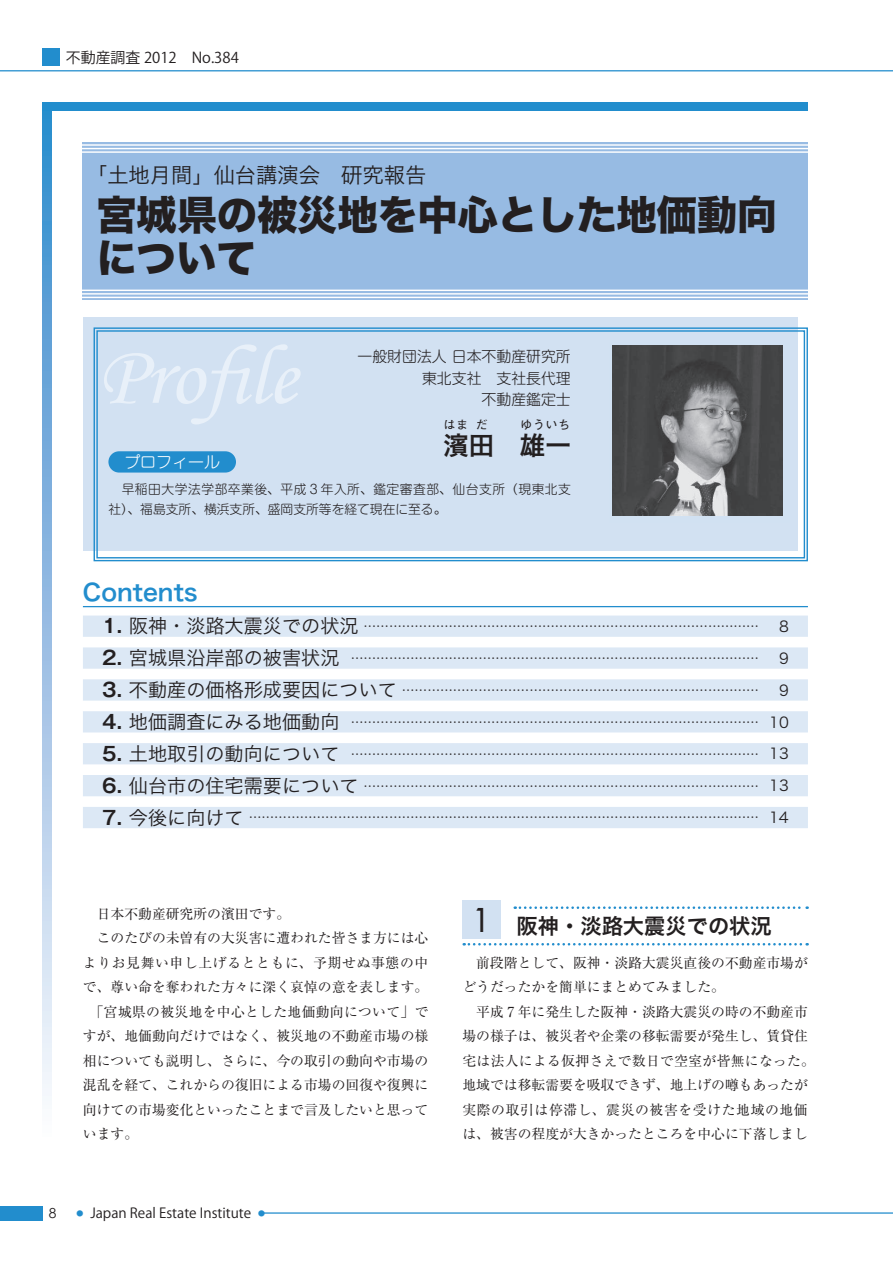
<style>
.page{position:relative;width:893px;height:1263px;background:#fff}
.page>*{position:absolute;margin:0;border:0;box-sizing:border-box;transform-origin:0 0}
.t1{font:85.05px "Monotype Corsiva";color:#e8f0f9}
.t2{font:40.35px/42.6px "Hira Kaku Std W8";letter-spacing:-.01em;color:#231f20}
.t3{font:25.5px "Hira Kaku Pro W6";color:#231f20}
.t4{font:23.4px "Hira Kaku Pro W6";color:#228dcd}
.t5{font:21.3px "Hira Kaku Pro W3";color:#231f20}
.t6{font:21.3px "Hira Kaku Pro W6";color:#231f20}
.t7{font:300 15.9px "Shin M Go Pro";color:#fff}
.t8{font:300 14.85px/21.3px "Shin M Go Pro";color:#231f20;text-align:right}
.t9{font:14.85px "Koz Go Pro";color:#231f20}
.t10{font:14.85px "Hira Kaku Pro W3";color:#231f20}
.t11{font:13.8px/24.5px "Ryumin Pro";color:#231f20}
.t12{font:13.8px "Koz Go Pro";color:#231f20}
.t13{font:13.8px "Century Gothic";color:#231f20}
.t14{font:12.75px "Hira Kaku Pro W3";color:#231f20}
.t15{font:300 12.75px/19.2px "Shin M Go Pro";letter-spacing:.04em;color:#231f20}
.t16{font:300 11.7px "Shin Go Pro";letter-spacing:.09em;color:#231f20}
.s1{font-family:"Gothic MB101 Pro De";font-weight:700;font-size:19.2px}
.s2{font-size:19.2px}
.s3{font-size:14.85px}
.s4{font-family:"Futura";font-size:31.95px}
</style>
<div class="page">
<div style="left:0;top:1205px;width:43px;height:15px;background:#228dcd"></div>
<hr style="left:262px;top:1212px;width:631px;height:2px;background:#228dcd">
<svg style="left:515px;top:906px;width:293px;height:3px"></svg>
<svg style="left:464px;top:943px;width:344px;height:2px"></svg>
<div style="left:462px;top:900px;width:39px;height:39px;background:#d2e1f2"></div>
<hr style="left:0;top:70px;width:893px;height:1px;background:#228dcd">
<div style="left:43px;top:49px;width:17px;height:17px;background:#228dcd"></div>
<div style="left:83px;top:142px;width:725px;height:158px;background:#97bbe3"></div>
<div style="left:83px;top:317px;width:714px;height:234px;background:#d2e1f2"></div>
<svg style="left:93px;top:327px;width:715px;height:235px"></svg>
<div style="left:96px;top:330px;width:709px;height:228px;border:1px solid #228dcd"></div>
<div style="left:108px;top:451px;width:128px;height:22px;background:#228dcd;border-radius:11px"></div>
<img style="left:610px;top:343px;width:179px;height:179px">
<img style="left:612px;top:345px;width:170px;height:171px">
<hr style="left:83px;top:606px;width:725px;height:1px;background:#228dcd">
<div style="left:83px;top:615px;width:725px;height:22px;background:#dce8f5"></div>
<div style="left:83px;top:647px;width:725px;height:22px;background:#dce8f5"></div>
<div style="left:83px;top:679px;width:725px;height:22px;background:#dce8f5"></div>
<div style="left:83px;top:711px;width:725px;height:21px;background:#dce8f5"></div>
<div style="left:83px;top:743px;width:725px;height:21px;background:#dce8f5"></div>
<div style="left:83px;top:775px;width:725px;height:21px;background:#dce8f5"></div>
<div style="left:83px;top:807px;width:725px;height:21px;background:#dce8f5"></div>
<hr style="left:82px;top:144px;width:727px;height:2px;background:#fff">
<hr style="left:82px;top:148px;width:727px;height:1px;background:#fff">
<hr style="left:82px;top:151px;width:727px;height:2px;background:#fff">
<hr style="left:82px;top:290px;width:727px;height:1px;background:#fff">
<hr style="left:82px;top:293px;width:727px;height:2px;background:#fff">
<hr style="left:82px;top:297px;width:727px;height:1px;background:#fff">
<svg style="left:43px;top:111px;width:8px;height:985px;background:#92bce2"></svg>
<div style="left:43px;top:102px;width:765px;height:9px;background:#228dcd"></div>
<p class="t9" style="left:66px;top:48px;width:174px">不動産調査 2012　No.384</p>
<h3 class="t5" style="left:86px;top:157px;width:342px">「土地月間」仙台講演会　研究報告</h3>
<h2 class="t2" style="left:96px;top:195px;width:682px">宮城県の被災地を中心とした地価動向について</h2>
<h1 class="t1" style="left:98px;top:325px;width:200px">Profile</h1>
<p class="t7" style="left:124px;top:449px;width:97px">プロフィール</p>
<p class="t15" style="left:108px;top:478px;width:464px">　早稲田大学法学部卒業後、平成 3 年入所、鑑定審査部、仙台支所（現東北支社）、福島支所、横浜支所、盛岡支所等を経て現在に至る。</p>
<p class="t8" style="left:358px;top:344px;width:215px">一般財団法人 日本不動産研究所東北支社　支社長代理<br>不動産鑑定士</p>
<h3 class="t3" style="left:443px;top:422px;width:53px">濱田</h3>
<p class="t16" style="left:520px;top:415px;width:51px">ゆういち</p>
<p class="t16" style="left:444px;top:415px;width:26px">はま</p>
<p class="t16" style="left:476px;top:415px;width:13px">だ</p>
<h3 class="t3" style="left:520px;top:422px;width:53px">雄一</h3>
<h3 class="t4" style="left:83px;top:571px;width:116px">Contents</h3>
<p class="t14" style="left:102px;top:615px;width:658px"><span class="s1">1.</span> <span class="s2">阪神・淡路大震災での状況</span> …………………………………………………………………………………</p>
<p class="t10" style="left:779px;top:613px;width:11px">8</p>
<p class="t14" style="left:102px;top:647px;width:658px"><span class="s1">2.</span> <span class="s2">宮城県沿岸部の被害状況</span> ……………………………………………………………………………………</p>
<p class="t10" style="left:779px;top:645px;width:11px">9</p>
<p class="t14" style="left:102px;top:679px;width:658px"><span class="s1">3.</span> <span class="s2">不動産の価格形成要因について</span> …………………………………………………………………………</p>
<p class="t10" style="left:779px;top:677px;width:11px">9</p>
<p class="t14" style="left:102px;top:710px;width:688px"><span class="s1">4.</span> <span class="s2">地価調査にみる地価動向</span> …………………………………………………………………………………… <span class="s3">10</span></p>
<p class="t14" style="left:102px;top:742px;width:688px"><span class="s1">5.</span> <span class="s2">土地取引の動向について</span> …………………………………………………………………………………… <span class="s3">13</span></p>
<p class="t14" style="left:102px;top:774px;width:688px"><span class="s1">6.</span> <span class="s2">仙台市の住宅需要について</span> ………………………………………………………………………………… <span class="s3">13</span></p>
<p class="t14" style="left:102px;top:806px;width:688px"><span class="s1">7.</span> <span class="s2">今後に向けて</span> ………………………………………………………………………………………………………… <span class="s3">14</span></p>
<p class="t11" style="left:83px;top:901px;width:347px">　日本不動産研究所の濱田です。<br>　このたびの未曽有の大災害に遭われた皆さま方には心よりお見舞い申し上げるとともに、予期せぬ事態の中で、尊い命を奪われた方々に深く哀悼の意を表します。　「宮城県の被災地を中心とした地価動向について」ですが、地価動向だけではなく、被災地の不動産市場の様相についても説明し、さらに、今の取引の動向や市場の混乱を経て、これからの復旧による市場の回復や復興に向けての市場変化といったことまで言及したいと思っています。</p>
<h3 class="t6" style="left:473px;top:907px;width:300px"><span class="s4">1</span> 阪神・淡路大震災での状況</h3>
<p class="t11" style="left:462px;top:949px;width:354px">　前段階として、阪神・淡路大震災直後の不動産市場がどうだったかを簡単にまとめてみました。<br>　平成 7 年に発生した阪神・淡路大震災の時の不動産市場の様子は、被災者や企業の移転需要が発生し、賃貸住宅は法人による仮押さえで数日で空室が皆無になった。地域では移転需要を吸収できず、地上げの噂もあったが実際の取引は停滞し、震災の被害を受けた地域の地価は、被害の程度が大きかったところを中心に下落しまし</p>
<p class="t13" style="left:49px;top:1203px;width:9px">8</p>
<p class="t12" style="left:77px;top:1204px;width:190px"><sup>●</sup> Japan Real Estate Institute <sup>●</sup></p>
</div>
